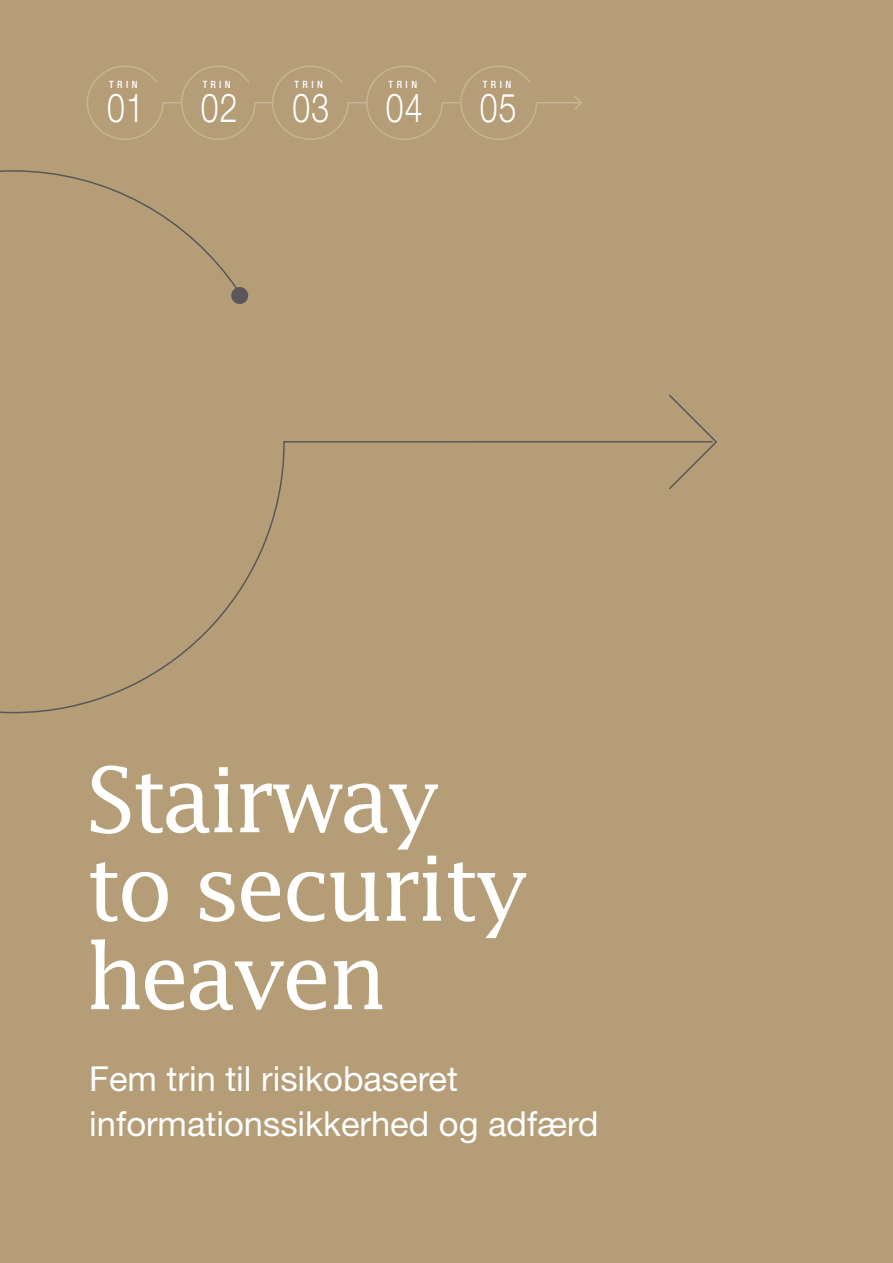
<style>
.page{position:relative;width:893px;height:1263px;background:#b59d77}
.page>*{position:absolute;margin:0;border:0;box-sizing:border-box;transform-origin:0 0}
.t1{font:90px/88.5px "Lucida";letter-spacing:-.05em;color:#fff}
.t2{font:300 39.9px "Helvetica Neue LT Pro";letter-spacing:.04em;color:#fff;scale:.8 1}
.t3{font:34.5px/44.7px "Helvetica Neue LT Pro";color:#fff}
.t4{font:500 condensed 10.05px "Helvetica Neue LT Pro";letter-spacing:.345em;color:#fff}
</style>
<div class="page">
<svg style="left:0;top:170px;width:717px;height:544px"></svg>
<svg style="left:87px;top:65px;width:495px;height:75px"></svg>
<div style="left:231px;top:287px;width:17px;height:17px;background:#58585a;border-radius:50%"></div>
<p class="t4" style="left:109px;top:78px;width:30px">TRIN</p>
<p class="t2" style="left:107px;top:83px;width:48px">01</p>
<p class="t4" style="left:203px;top:78px;width:29px">TRIN</p>
<p class="t2" style="left:201px;top:83px;width:48px">02</p>
<p class="t4" style="left:294px;top:78px;width:30px">TRIN</p>
<p class="t2" style="left:292px;top:83px;width:48px">03</p>
<p class="t4" style="left:389px;top:78px;width:30px">TRIN</p>
<p class="t2" style="left:386px;top:83px;width:48px">04</p>
<p class="t4" style="left:483px;top:78px;width:30px">TRIN</p>
<p class="t2" style="left:480px;top:83px;width:48px">05</p>
<h1 class="t1" style="left:85px;top:753px;width:446px">Stairway to security heaven</h1>
<p class="t3" style="left:89px;top:1056px;width:511px">Fem trin til risikobaseret informationssikkerhed og adfærd</p>
</div>
